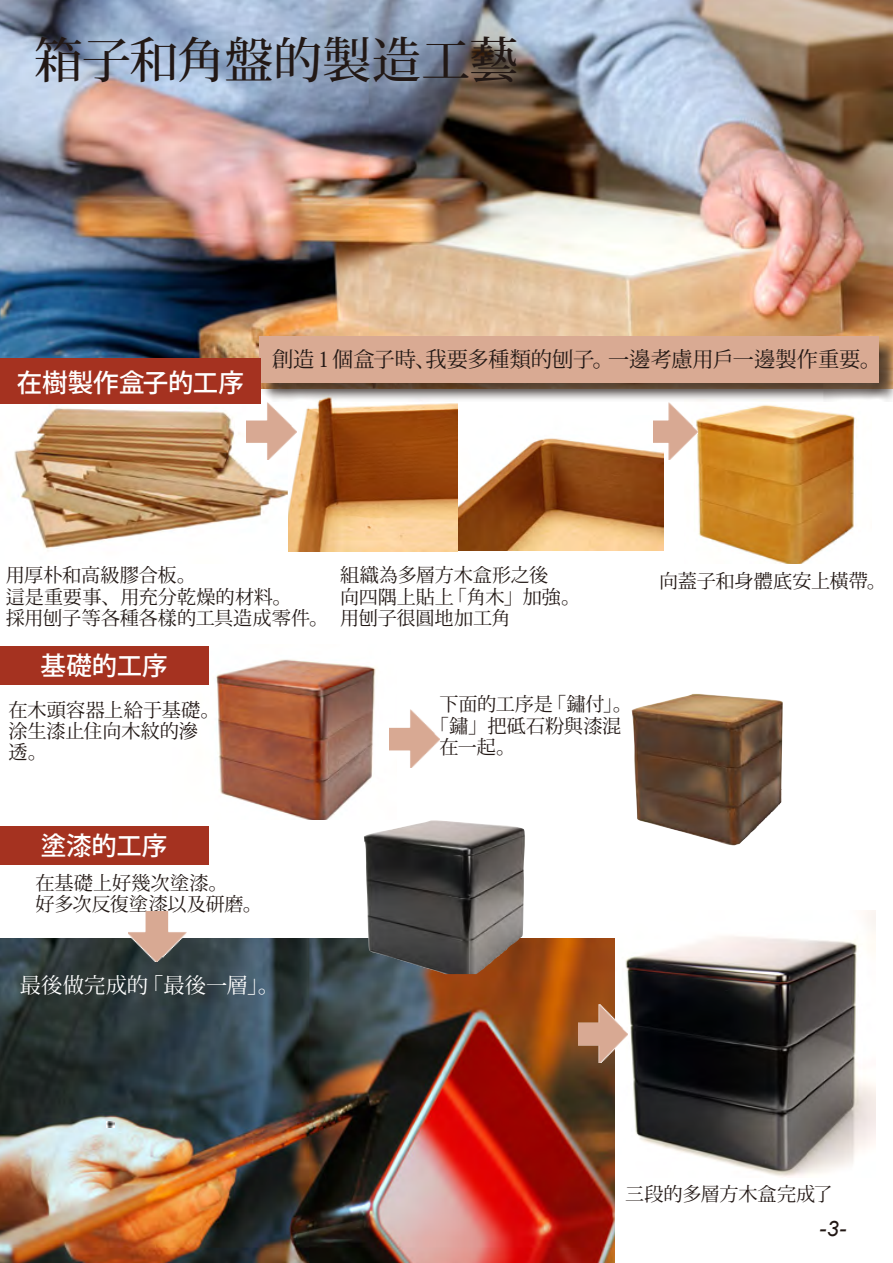
<style>
.page{position:relative;width:893px;height:1263px;background:#fff}
.page>*{position:absolute;margin:0;border:0;box-sizing:border-box;transform-origin:0 0}
.t1{font:500 48.9px "Koz Min Pr 6 N";letter-spacing:-.015em;color:#221815}
.t2{font:500 25.5px "Koz Go Pr 6 N";letter-spacing:-.005em;color:#fff}
.t3{font:21.3px "Koz Min Pr 6 N";letter-spacing:-.005em;color:#221815}
.t4{font:21.3px "Koz Min Pr 6 N";letter-spacing:.005em;color:#fff}
.t5{font:italic 21.3px "Arial";color:#221815}
.t6{font:19.2px/21.3px "Koz Min Pr 6 N";letter-spacing:-.005em;color:#221815}
</style>
<div class="page">
<img style="left:458px;top:438px;width:205px;height:112px">
<img style="left:288px;top:402px;width:170px;height:149px">
<img style="left:614px;top:910px;width:262px;height:268px">
<img style="left:0;top:938px;width:614px;height:325px">
<img style="left:0;top:0;width:893px;height:388px">
<div style="left:0;top:826px;width:208px;height:39px;background:#a53220"></div>
<img style="left:697px;top:404px;width:160px;height:160px">
<svg style="left:106px;top:1121px;width:9px;height:7px"></svg>
<img style="left:208px;top:646px;width:182px;height:173px">
<img style="left:632px;top:694px;width:151px;height:151px">
<img style="left:14px;top:408px;width:274px;height:143px">
<div style="left:0;top:646px;width:208px;height:39px;background:#a53220"></div>
<img style="left:364px;top:820px;width:162px;height:154px">
<div style="left:262px;top:338px;width:631px;height:64px;background:#221815;opacity:.75"></div>
<div style="left:259px;top:336px;width:620px;height:47px;background:#d9aa93"></div>
<img style="left:578px;top:1003px;width:50px;height:59px">
<img style="left:390px;top:709px;width:49px;height:58px">
<img style="left:129px;top:911px;width:58px;height:50px">
<img style="left:247px;top:401px;width:49px;height:59px">
<img style="left:653px;top:401px;width:44px;height:59px">
<div style="left:0;top:359px;width:261px;height:45px;background:#a53220"></div>
<h1 class="t1" style="left:34px;top:33px;width:486px">箱子和角盤的製造工藝</h1>
<h2 class="t2" style="left:17px;top:368px;width:229px">在樹製作盒子的工序</h2>
<p class="t3" style="left:272px;top:348px;width:610px">創造1個盒子時、我要多種類的刨子。一邊考慮用戶一邊製作重要。</p>
<p class="t6" style="left:340px;top:565px;width:241px">組織為多層方木盒形之後<br>向四隅上貼上「角木」加強。用刨子很圓地加工角</p>
<p class="t6" style="left:6px;top:565px;width:324px">用厚朴和高級膠合板。<br>這是重要事、用充分乾燥的材料。<br>採用刨子等各種各樣的工具造成零件。</p>
<p class="t6" style="left:659px;top:571px;width:228px">向蓋子和身體底安上橫帶。</p>
<h2 class="t2" style="left:41px;top:651px;width:129px">基礎的工序</h2>
<p class="t6" style="left:8px;top:699px;width:212px">在木頭容器上給于基礎。涂生漆止住向木紋的滲透。</p>
<h2 class="t2" style="left:41px;top:831px;width:128px">塗漆的工序</h2>
<p class="t6" style="left:35px;top:873px;width:228px">在基礎上好幾次塗漆。<br>好多次反復塗漆以及研磨。</p>
<p class="t4" style="left:20px;top:973px;width:261px">最後做完成的「最後一層」。</p>
<p class="t6" style="left:439px;top:694px;width:194px">下面的工序是「鏽付」。</p>
<p class="t6" style="left:430px;top:715px;width:193px">「鏽」把砥石粉與漆混</p>
<p class="t6" style="left:439px;top:737px;width:77px">在一起。</p>
<p class="t6" style="left:625px;top:1184px;width:209px">三段的多層方木盒完成了</p>
<p class="t5" style="left:819px;top:1214px;width:29px">-3-</p>
</div>
